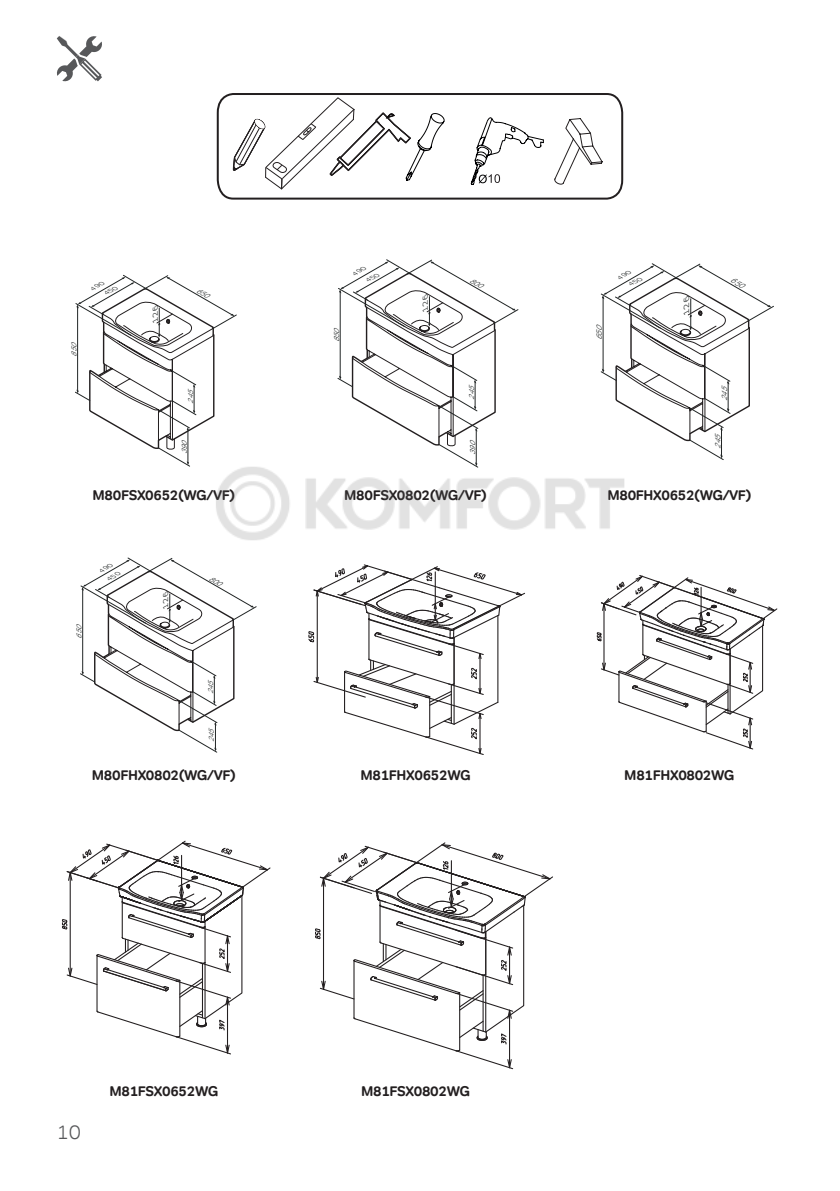
<style>
.page{position:relative;width:840px;height:1191px;background:#fff}
.page>*{position:absolute;margin:0;border:0;box-sizing:border-box;transform-origin:0 0}
.t1{font:300 20px "Tondo Corp";color:#57585a}
.t2{font:700 14px "Tondo Corp";letter-spacing:-.025em;color:#231f20}
.t3{font:italic 300 7.8px "Tondo Corp";color:#212525;scale:1.33 1}
.t4{font:italic 300 7.6px "Tondo Corp";color:#212525}
.t5{font:italic 300 7.4px "Tondo Corp";color:#212525;scale:1.33 1}
.t6{font:italic 300 7.2px "Tondo Corp";color:#212525}
.t7{font:italic 300 7.2px "Tondo Corp";color:#212525;scale:1.33 1}
.t8{font:italic 300 7px "Tondo Corp";color:#212525}
.t9{font:italic 300 6px/11px "Tondo Corp";color:#212525;scale:1.33 1}
</style>
<div class="page">
<svg style="left:56px;top:36px;width:46px;height:46px"></svg>
<svg style="left:216px;top:93px;width:408px;height:107px"></svg>
<svg style="left:553px;top:117px;width:50px;height:68px"></svg>
<svg style="left:470px;top:117px;width:74px;height:69px"></svg>
<svg style="left:61px;top:840px;width:210px;height:215px"></svg>
<svg style="left:232px;top:96px;width:213px;height:94px"></svg>
<svg style="left:308px;top:564px;width:217px;height:191px"></svg>
<svg style="left:315px;top:842px;width:238px;height:228px"></svg>
<svg style="left:596px;top:575px;width:182px;height:175px"></svg>
<hr style="left:729px;top:649px;width:1px;height:65px;background:#231f20">
<hr style="left:749px;top:662px;width:1px;height:30px;background:#231f20">
<hr style="left:749px;top:718px;width:1px;height:30px;background:#231f20">
<img style="left:216px;top:467px;width:409px;height:73px">
<svg style="left:600px;top:263px;width:174px;height:197px"></svg>
<svg style="left:75px;top:274px;width:162px;height:193px"></svg>
<svg style="left:80px;top:557px;width:177px;height:196px"></svg>
<svg style="left:336px;top:259px;width:183px;height:209px"></svg>
<p class="t9" style="left:97px;top:279px;width:12px;text-indent:-9px;rotate:-30deg">490<br>450</p>
<p class="t6" style="left:70px;top:357px;width:20px;rotate:-90deg">850</p>
<p class="t7" style="left:151px;top:322px;width:18px;rotate:-90deg">126</p>
<p class="t6" style="left:186px;top:403px;width:20px;rotate:-90deg">245</p>
<p class="t6" style="left:180px;top:454px;width:20px;rotate:-90deg">390</p>
<p class="t6" style="left:332px;top:342px;width:20px;rotate:-90deg">850</p>
<p class="t5" style="left:420px;top:311px;width:19px;rotate:-90deg">126</p>
<p class="t6" style="left:467px;top:399px;width:20px;rotate:-90deg">245</p>
<p class="t6" style="left:468px;top:455px;width:20px;rotate:-90deg">390</p>
<p class="t9" style="left:621px;top:270px;width:12px;text-indent:-6px;rotate:-30deg">490<br>450</p>
<p class="t4" style="left:594px;top:340px;width:21px;rotate:-90deg">650</p>
<p class="t3" style="left:681px;top:314px;width:20px;rotate:-90deg">126</p>
<p class="t4" style="left:719px;top:401px;width:21px;rotate:-90deg">245</p>
<p class="t4" style="left:712px;top:449px;width:21px;rotate:-90deg">245</p>
<p class="t2" style="left:92px;top:486px;width:144px">M80FSX0652(WG/VF)</p>
<p class="t2" style="left:344px;top:486px;width:144px">M80FSX0802(WG/VF)</p>
<p class="t2" style="left:607px;top:486px;width:145px">M80FHX0652(WG/VF)</p>
<p class="t9" style="left:98px;top:566px;width:14px;text-align:center;rotate:-30deg">490<br>450</p>
<p class="t7" style="left:161px;top:608px;width:18px;rotate:-90deg">126</p>
<p class="t8" style="left:75px;top:638px;width:19px;rotate:-90deg">650</p>
<p class="t8" style="left:206px;top:694px;width:19px;rotate:-90deg">245</p>
<p class="t8" style="left:207px;top:742px;width:19px;rotate:-90deg">245</p>
<p class="t2" style="left:92px;top:766px;width:145px">M80FHX0802(WG/VF)</p>
<p class="t2" style="left:360px;top:766px;width:112px">M81FHX0652WG</p>
<p class="t2" style="left:624px;top:766px;width:112px">M81FHX0802WG</p>
<p class="t1" style="left:57px;top:1120px;width:26px">10</p>
<p class="t2" style="left:109px;top:1082px;width:110px">M81FSX0652WG</p>
<p class="t2" style="left:361px;top:1082px;width:110px">M81FSX0802WG</p>
</div>
